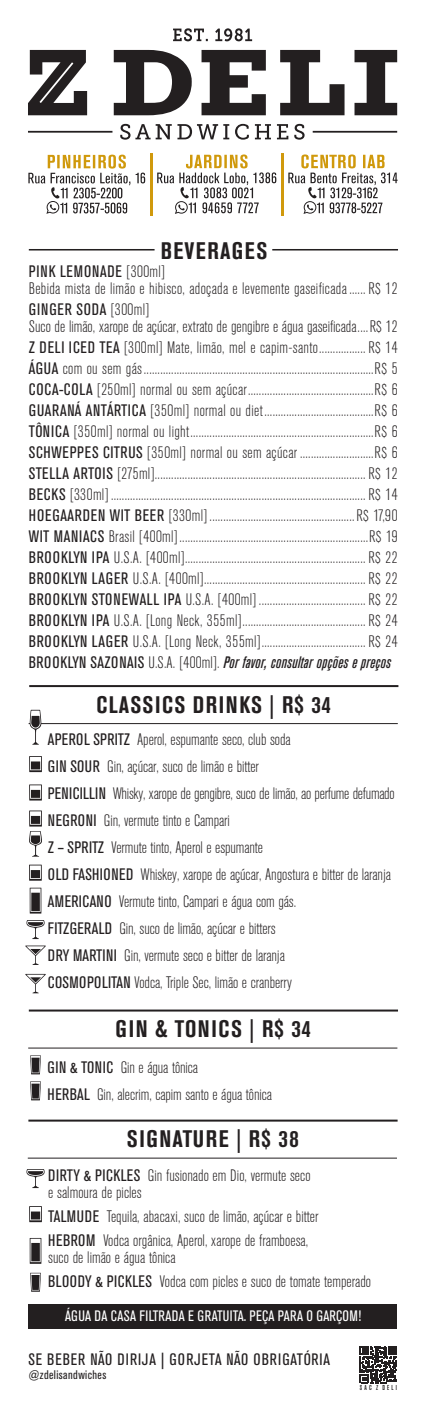
<style>
.page{position:relative;width:426px;height:1418px;background:#fff}
.page>*{position:absolute;margin:0;border:0;box-sizing:border-box;transform-origin:0 0}
.t1{font:700 condensed 23.7px "Akzidenz Grotesk BE";letter-spacing:.065em;color:#231f20}
.t2{font:300 condensed 16.5px/17px "Akzidenz Grotesk BE";color:#231f20}
.t3{font:300 condensed 16.5px/17px "Akzidenz Grotesk BE";letter-spacing:.02em;color:#231f20}
.t4{font:italic 500 condensed 16.5px "Akzidenz Grotesk BE";letter-spacing:.01em;color:#231f20}
.t5{font:condensed 16.4px "Akzidenz Grotesk BE";letter-spacing:.055em;color:#231f20}
.t6{font:condensed 15px "Akzidenz Grotesk BE";letter-spacing:.02em;color:#fff}
.t7{font:condensed 12.4px "Akzidenz Grotesk BE";letter-spacing:.035em;color:#231f20}
.t8{font:500 condensed 7.1px "Akzidenz Grotesk BE";color:#231f20}
.s1{font-weight:400}
.s2{font-weight:400;font-style:normal}
.s3{font-weight:300;font-style:normal}
</style>
<div class="page">
<svg style="left:114px;top:50px;width:77px;height:65px"></svg>
<svg style="left:201px;top:50px;width:64px;height:65px"></svg>
<svg style="left:280px;top:50px;width:64px;height:65px"></svg>
<svg style="left:354px;top:50px;width:42px;height:65px"></svg>
<svg style="left:28px;top:50px;width:59px;height:65px"></svg>
<hr style="left:28px;top:131px;width:84px;height:2px;background:#231f20">
<svg style="left:120px;top:124px;width:184px;height:16px"></svg>
<hr style="left:312px;top:131px;width:84px;height:2px;background:#231f20">
<svg style="left:173px;top:28px;width:79px;height:13px"></svg>
<hr style="left:29px;top:249px;width:125px;height:1px;background:#231f20">
<hr style="left:272px;top:249px;width:125px;height:1px;background:#231f20">
<svg style="left:359px;top:1346px;width:37px;height:37px"></svg>
<hr style="left:29px;top:685px;width:369px;height:2px;background:#231f20">
<hr style="left:29px;top:723px;width:368px;height:1px;background:#231f20">
<svg style="left:30px;top:709px;width:11px;height:35px"></svg>
<svg style="left:29px;top:756px;width:13px;height:16px"></svg>
<svg style="left:29px;top:784px;width:13px;height:16px"></svg>
<svg style="left:29px;top:810px;width:13px;height:46px"></svg>
<svg style="left:29px;top:864px;width:13px;height:16px"></svg>
<svg style="left:30px;top:887px;width:11px;height:26px"></svg>
<svg style="left:25px;top:945px;width:21px;height:20px"></svg>
<svg style="left:26px;top:920px;width:19px;height:19px"></svg>
<svg style="left:25px;top:973px;width:21px;height:20px"></svg>
<svg style="left:30px;top:1055px;width:11px;height:19px"></svg>
<svg style="left:30px;top:1081px;width:11px;height:19px"></svg>
<hr style="left:29px;top:1009px;width:368px;height:2px;background:#231f20">
<hr style="left:28px;top:1047px;width:369px;height:1px;background:#231f20">
<hr style="left:28px;top:1119px;width:369px;height:2px;background:#231f20">
<hr style="left:28px;top:1157px;width:368px;height:1px;background:#231f20">
<svg style="left:29px;top:1206px;width:13px;height:16px"></svg>
<svg style="left:30px;top:1237px;width:11px;height:26px"></svg>
<svg style="left:26px;top:1169px;width:19px;height:19px"></svg>
<svg style="left:30px;top:1272px;width:11px;height:19px"></svg>
<div style="left:28px;top:1304px;width:369px;height:25px;background:#231f20"></div>
<hr style="left:150px;top:153px;width:2px;height:62px;background:#d0990c">
<hr style="left:281px;top:153px;width:2px;height:62px;background:#d0990c">
<svg style="left:28px;top:155px;width:117px;height:59px"></svg>
<svg style="left:157px;top:154px;width:119px;height:60px"></svg>
<svg style="left:288px;top:154px;width:109px;height:60px"></svg>
<p class="t1" style="left:160px;top:237px;width:108px">BEVERAGES</p>
<p class="t3" style="left:29px;top:263px;width:370px"><span class="s1">PINK LEMONADE</span> [300ml]<br>Bebida mista de limão e hibisco, adoçada e levemente gaseificada......R$ 12</p>
<p class="t2" style="left:29px;top:301px;width:370px"><span class="s1">GINGER SODA</span> [300ml]<br>Suco de limão, xarope de açúcar, extrato de gengibre e água gaseificada....R$ 12</p>
<p class="t3" style="left:29px;top:339px;width:370px"><span class="s1">Z DELI ICED TEA</span> [300ml] Mate, limão, mel e capim-santo.................R$ 14</p>
<p class="t3" style="left:29px;top:360px;width:370px"><span class="s1">ÁGUA</span> com ou sem gás....................................................................................R$ 5</p>
<p class="t3" style="left:29px;top:381px;width:370px"><span class="s1">COCA-COLA</span> [250ml] normal ou sem açúcar..............................................R$ 6</p>
<p class="t3" style="left:29px;top:402px;width:370px"><span class="s1">GUARANÁ ANTÁRTICA</span> [350ml] normal ou diet........................................R$ 6</p>
<p class="t3" style="left:29px;top:423px;width:370px"><span class="s1">TÔNICA</span> [350ml] normal ou light...................................................................R$ 6</p>
<p class="t3" style="left:29px;top:444px;width:370px"><span class="s1">SCHWEPPES CITRUS</span> [350ml] normal ou sem açúcar ...........................R$ 6</p>
<p class="t2" style="left:29px;top:465px;width:370px"><span class="s1">STELLA ARTOIS</span> [275ml].............................................................................R$ 12</p>
<p class="t2" style="left:29px;top:486px;width:370px"><span class="s1">BECKS</span> [330ml] .............................................................................................R$ 14</p>
<p class="t3" style="left:29px;top:507px;width:370px"><span class="s1">HOEGAARDEN WIT BEER</span> [330ml] .....................................................R$ 17,90</p>
<p class="t3" style="left:29px;top:528px;width:370px"><span class="s1">WIT MANIACS</span> Brasil [400ml].....................................................................R$ 19</p>
<p class="t2" style="left:29px;top:549px;width:370px"><span class="s1">BROOKLYN IPA</span> U.S.A. [400ml]..................................................................R$ 22</p>
<p class="t2" style="left:29px;top:570px;width:370px"><span class="s1">BROOKLYN LAGER</span> U.S.A. [400ml]...........................................................R$ 22</p>
<p class="t2" style="left:29px;top:591px;width:370px"><span class="s1">BROOKLYN STONEWALL IPA</span> U.S.A. [400ml] .......................................R$ 22</p>
<p class="t3" style="left:29px;top:612px;width:370px"><span class="s1">BROOKLYN IPA</span> U.S.A. [Long Neck, 355ml].............................................R$ 24</p>
<p class="t3" style="left:29px;top:633px;width:370px"><span class="s1">BROOKLYN LAGER</span> U.S.A. [Long Neck, 355ml]......................................R$ 24</p>
<p class="t4" style="left:29px;top:653px;width:363px"><span class="s2">BROOKLYN SAZONAIS</span> <span class="s3">U.S.A. [400ml].</span> Por favor, consultar opções e preços</p>
<p class="t1" style="left:96px;top:691px;width:236px">CLASSICS DRINKS | R$ 34</p>
<p class="t2" style="left:48px;top:731px;width:244px"><span class="s1">APEROL SPRITZ</span> Aperol, espumante seco, club soda</p>
<p class="t2" style="left:48px;top:758px;width:212px"><span class="s1">GIN SOUR</span> Gin, açúcar, suco de limão e bitter</p>
<p class="t2" style="left:48px;top:785px;width:348px"><span class="s1">PENICILLIN</span> Whisky, xarope de gengibre, suco de limão, ao perfume defumado</p>
<p class="t2" style="left:48px;top:812px;width:183px"><span class="s1">NEGRONI</span> Gin, vermute tinto e Campari</p>
<p class="t2" style="left:48px;top:839px;width:216px"><span class="s1">Z – SPRITZ</span> Vermute tinto, Aperol e espumante</p>
<p class="t2" style="left:48px;top:866px;width:344px"><span class="s1">OLD FASHIONED</span> Whiskey, xarope de açúcar, Angostura e bitter de laranja</p>
<p class="t2" style="left:48px;top:893px;width:249px"><span class="s1">AMERICANO</span> Vermute tinto, Campari e água com gás.</p>
<p class="t2" style="left:48px;top:920px;width:229px"><span class="s1">FITZGERALD</span> Gin, suco de limão, açúcar e bitters</p>
<p class="t2" style="left:48px;top:947px;width:238px"><span class="s1">DRY MARTINI</span> Gin, vermute seco e bitter de laranja</p>
<p class="t2" style="left:48px;top:974px;width:245px"><span class="s1">COSMOPOLITAN</span> Vodca, Triple Sec, limão e cranberry</p>
<p class="t1" style="left:115px;top:1015px;width:196px">GIN &amp; TONICS | R$ 34</p>
<p class="t2" style="left:48px;top:1059px;width:152px"><span class="s1">GIN &amp; TONIC</span> Gin e água tônica</p>
<p class="t2" style="left:48px;top:1086px;width:225px"><span class="s1">HERBAL</span> Gin, alecrim, capim santo e água tônica</p>
<p class="t1" style="left:127px;top:1125px;width:173px">SIGNATURE | R$ 38</p>
<p class="t2" style="left:48px;top:1167px;width:263px"><span class="s1">DIRTY &amp; PICKLES</span> Gin fusionado em Dio, vermute seco e salmoura de picles</p>
<p class="t2" style="left:48px;top:1208px;width:271px"><span class="s1">TALMUDE</span> Tequila, abacaxi, suco de limão, açúcar e bitter</p>
<p class="t2" style="left:48px;top:1232px;width:261px"><span class="s1">HEBROM</span> Vodca orgânica, Aperol, xarope de framboesa, suco de limão e água tônica</p>
<p class="t2" style="left:48px;top:1273px;width:324px"><span class="s1">BLOODY &amp; PICKLES</span> Vodca com picles e suco de tomate temperado</p>
<p class="t6" style="left:65px;top:1307px;width:297px">ÁGUA DA CASA FILTRADA E GRATUITA. PEÇA PARA O GARÇOM!</p>
<p class="t5" style="left:28px;top:1350px;width:303px">SE BEBER NÃO DIRIJA | GORJETA NÃO OBRIGATÓRIA</p>
<p class="t7" style="left:28px;top:1367px;width:79px">@zdelisandwiches</p>
<p class="t8" style="left:359px;top:1383px;width:39px">S A C Z D E L I</p>
</div>
